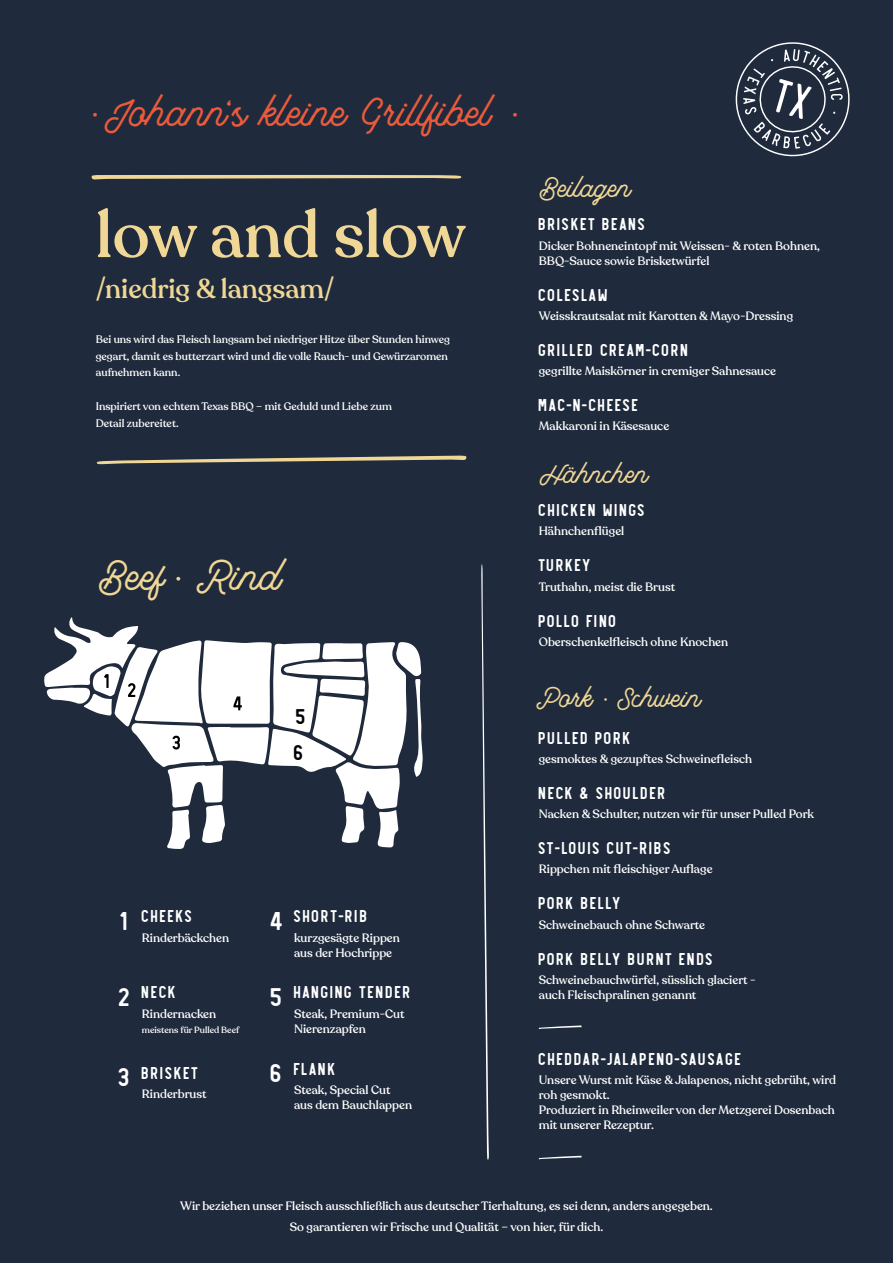
<style>
.page{position:relative;width:893px;height:1263px;background:#1f2a3c}
.page>*{position:absolute;margin:0;border:0;box-sizing:border-box;transform-origin:0 0}
.t1{font:500 65.1px "Recoleta";color:#f0d795}
.t2{font:45px "Madgue Script";color:#eb5a3a}
.t3{font:45px "Madgue Script";color:#f0d795}
.t4{font:30px "Madgue Script";color:#f0d795}
.t5{font:500 27.15px "Recoleta";color:#f0d795}
.t6{font:700 27px "Revelstoke";color:#fff}
.t7{font:700 22.5px/36px "Revelstoke";color:#000}
.t8{font:700 18px "Revelstoke";letter-spacing:-.015em;color:#fff}
.t9{font:500 12px/15px "Recoleta";color:#fff}
.t10{font:500 10.8px/17px "Recoleta";color:#fff}
.t11{font:500 9px "Recoleta";color:#fff}
</style>
<div class="page">
<svg style="left:97px;top:455px;width:370px;height:9px"></svg>
<svg style="left:91px;top:175px;width:370px;height:4px"></svg>
<svg style="left:735px;top:42px;width:115px;height:115px"></svg>
<svg style="left:539px;top:1025px;width:43px;height:4px"></svg>
<svg style="left:539px;top:1156px;width:43px;height:3px"></svg>
<svg style="left:44px;top:617px;width:379px;height:232px"></svg>
<svg style="left:481px;top:564px;width:8px;height:596px"></svg>
<h2 class="t2" style="left:87px;top:85px;width:434px">·Johann‘s kleine Grillfibel ·</h2>
<h1 class="t1" style="left:96px;top:194px;width:371px">low and slow</h1>
<h3 class="t5" style="left:96px;top:271px;width:240px">/niedrig &amp; langsam/</h3>
<p class="t10" style="left:96px;top:331px;width:356px">Bei uns wird das Fleisch langsam bei niedriger Hitze über Stunden hinweg gegart, damit es butterzart wird und die volle Rauch- und Gewürzaromen aufnehmen kann.</p>
<p class="t10" style="left:96px;top:398px;width:298px">Inspiriert von echtem Texas BBQ – mit Geduld und Liebe zum<br>Detail zubereitet.</p>
<h2 class="t3" style="left:99px;top:550px;width:184px">Beef· Rind</h2>
<h3 class="t7" style="left:294px;top:698px;width:15px">5<br>6</h3>
<h3 class="t6" style="left:121px;top:905px;width:12px">1</h3>
<h3 class="t8" style="left:142px;top:906px;width:54px">CHEEKS</h3>
<p class="t9" style="left:142px;top:930px;width:89px">Rinderbäckchen</p>
<h3 class="t6" style="left:271px;top:905px;width:16px">4</h3>
<h3 class="t8" style="left:294px;top:906px;width:77px">SHORT-RIB</h3>
<p class="t9" style="left:294px;top:930px;width:107px">kurzgesägte Rippen aus der Hochrippe</p>
<h3 class="t6" style="left:119px;top:981px;width:16px">2</h3>
<h3 class="t8" style="left:142px;top:982px;width:38px">NECK</h3>
<p class="t9" style="left:142px;top:1006px;width:76px">Rindernacken</p>
<p class="t11" style="left:142px;top:1024px;width:99px">meistens für Pulled Beef</p>
<h3 class="t6" style="left:271px;top:981px;width:16px">5</h3>
<h3 class="t8" style="left:294px;top:982px;width:120px">HANGING TENDER</h3>
<p class="t9" style="left:294px;top:1006px;width:112px">Steak, Premium-Cut<br>Nierenzapfen</p>
<h3 class="t6" style="left:119px;top:1062px;width:16px">3</h3>
<h3 class="t8" style="left:142px;top:1063px;width:60px">BRISKET</h3>
<p class="t9" style="left:142px;top:1087px;width:66px">Rinderbrust</p>
<h3 class="t6" style="left:271px;top:1057px;width:16px">6</h3>
<h3 class="t8" style="left:294px;top:1058px;width:45px">FLANK</h3>
<p class="t9" style="left:294px;top:1082px;width:120px">Steak, Special Cut aus dem Bauchlappen</p>
<h3 class="t4" style="left:540px;top:170px;width:93px">Beilagen</h3>
<h3 class="t8" style="left:539px;top:214px;width:110px">BRISKET BEANS</h3>
<p class="t9" style="left:539px;top:238px;width:282px">Dicker Bohneneintopf mit Weissen- &amp; roten Bohnen,<br>BBQ-Sauce sowie Brisketwürfel</p>
<h3 class="t8" style="left:539px;top:284px;width:73px">COLESLAW</h3>
<p class="t9" style="left:539px;top:308px;width:256px">Weisskrautsalat mit Karotten &amp; Mayo-Dressing</p>
<h3 class="t8" style="left:539px;top:340px;width:153px">GRILLED CREAM-CORN</h3>
<p class="t9" style="left:539px;top:364px;width:239px">gegrillte Maiskörner in cremiger Sahnesauce</p>
<h3 class="t8" style="left:539px;top:395px;width:103px">MAC-N-CHEESE</h3>
<p class="t9" style="left:539px;top:419px;width:132px">Makkaroni in Käsesauce</p>
<h3 class="t4" style="left:540px;top:456px;width:110px">Hähnchen</h3>
<h3 class="t8" style="left:539px;top:500px;width:110px">CHICKEN WINGS</h3>
<p class="t9" style="left:539px;top:524px;width:87px">Hähnchenflügel</p>
<h3 class="t8" style="left:539px;top:555px;width:56px">TURKEY</h3>
<p class="t9" style="left:539px;top:579px;width:138px">Truthahn, meist die Brust</p>
<h3 class="t8" style="left:539px;top:610px;width:81px">POLLO FINO</h3>
<p class="t9" style="left:539px;top:634px;width:191px">Oberschenkelfleisch ohne Knochen</p>
<h3 class="t4" style="left:540px;top:680px;width:163px">Pork · Schwein</h3>
<h3 class="t8" style="left:539px;top:727px;width:95px">PULLED PORK</h3>
<p class="t9" style="left:539px;top:751px;width:215px">gesmoktes &amp; gezupftes Schweinefleisch</p>
<h3 class="t8" style="left:539px;top:783px;width:130px">NECK &amp; SHOULDER</h3>
<p class="t9" style="left:539px;top:807px;width:277px">Nacken &amp; Schulter, nutzen wir für unser Pulled Pork</p>
<h3 class="t8" style="left:539px;top:838px;width:136px">ST-LOUIS CUT-RIBS</h3>
<p class="t9" style="left:539px;top:862px;width:175px">Rippchen mit fleischiger Auflage</p>
<h3 class="t8" style="left:539px;top:893px;width:85px">PORK BELLY</h3>
<p class="t9" style="left:539px;top:917px;width:168px">Schweinebauch ohne Schwarte</p>
<h3 class="t8" style="left:539px;top:948px;width:178px">PORK BELLY BURNT ENDS</h3>
<p class="t9" style="left:539px;top:972px;width:218px">Schweinebauchwürfel, süsslich glaciert - auch Fleischpralinen genannt</p>
<h3 class="t8" style="left:539px;top:1049px;width:206px">CHEDDAR-JALAPENO-SAUSAGE</h3>
<p class="t9" style="left:539px;top:1073px;width:299px">Unsere Wurst mit Käse &amp; Jalapenos, nicht gebrüht, wird roh gesmokt.<br>Produziert in Rheinweiler von der Metzgerei Dosenbach mit unserer Rezeptur.</p>
<p class="t9" style="left:180px;top:1195px;width:534px;line-height:21px;text-align:center">Wir beziehen unser Fleisch ausschließlich aus deutscher Tierhaltung, es sei denn, anders angegeben.<br>So garantieren wir Frische und Qualität – von hier, für dich.</p>
</div>
